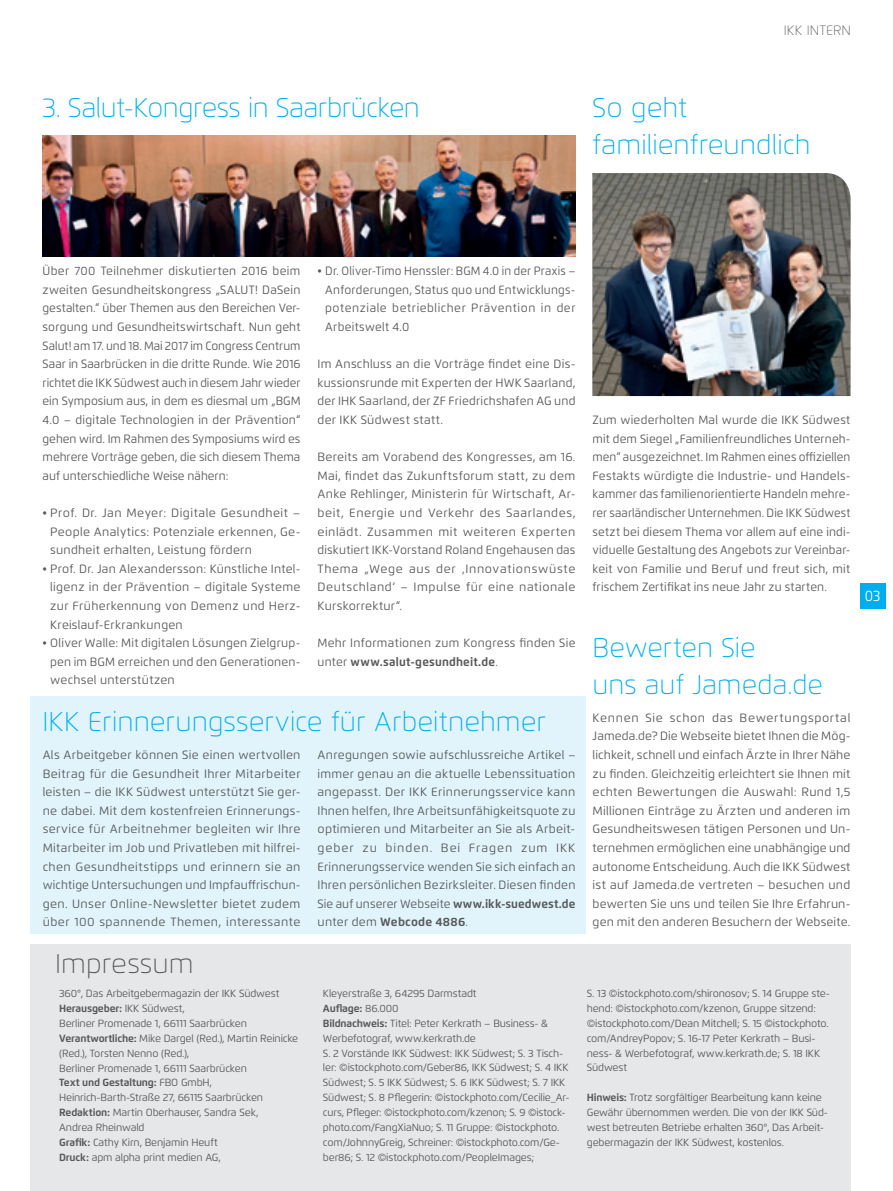
<style>
.page{position:relative;width:893px;height:1191px;background:#fff}
.page>*{position:absolute;margin:0;border:0;box-sizing:border-box;transform-origin:0 0}
.t1{font:100 27px/37.2px "Flexo";color:#00aeef}
.t2{font:100 27px "Flexo";letter-spacing:-.02em;color:#00aeef}
.t3{font:100 27px "Flexo";color:#57585a}
.t4{font:15px "Flexo";color:#fff;scale:.9 1}
.t5{font:100 13.5px "Flexo";color:#57585a}
.t6{font:12px/18.6px "Flexo";letter-spacing:.025em;color:#57585a;text-align:justify}
.t7{font:12px/18.6px "Flexo";letter-spacing:.025em;color:#57585a;text-align:justify;scale:.95 1}
.t8{font:12px/18.6px "Flexo";letter-spacing:.025em;color:#57585a;text-align:justify;scale:.96 1}
.t9{font:10.35px/14.9px "Flexo";letter-spacing:-.015em;color:#57585a}
.s1{font-weight:700}
</style>
<div class="page">
<div style="left:30px;top:696px;width:555px;height:238px;background:#e1f4fc"></div>
<div style="left:30px;top:945px;width:820px;height:246px;background:#e6e7e9"></div>
<img style="left:43px;top:136px;width:532px;height:120px">
<img style="left:592px;top:173px;width:259px;height:223px">
<div style="left:860px;top:583px;width:25px;height:25px;background:#00aeef"></div>
<h1 class="t2" style="left:43px;top:91px;width:379px">3. Salut-Kongress in Saarbrücken</h1>
<p class="t5" style="left:784px;top:22px;width:69px">IKK INTERN</p>
<h1 class="t1" style="left:592px;top:89px;width:219px">So geht familienfreundlich</h1>
<p class="t6" style="left:43px;top:262px;width:259px">Über 700 Teilnehmer diskutierten 2016 beim zweiten Gesundheitskongress „SALUT! DaSein gestalten.“ über Themen aus den Bereichen Ver&shy;sorgung und Gesundheitswirtschaft. Nun geht Salut! am 17. und 18. Mai 2017 im Congress Centrum Saar in Saarbrücken in die dritte Runde. Wie 2016 richtet die IKK Südwest auch in diesem Jahr wieder ein Symposium aus, in dem es diesmal um „BGM 4.0 – digitale Technologien in der Prävention“ gehen wird. Im Rahmen des Symposiums wird es mehrere Vorträge geben, die sich diesem Thema auf unterschiedliche Weise nähern:</p>
<p class="t6" style="left:50px;top:503px;width:252px;text-indent:-8px">• Prof. Dr. Jan Meyer: Digitale Gesundheit – People Analytics: Potenziale erkennen, Ge&shy;sundheit erhalten, Leistung fördern</p>
<p class="t6" style="left:50px;top:559px;width:252px;text-align:left;text-indent:-8px">• Prof. Dr. Jan Alexandersson: Künstliche Intel&shy;ligenz in der Prävention – digitale Systeme zur Früherkennung von Demenz und Herz-- Kreislauf-Erkrankungen</p>
<p class="t8" style="left:50px;top:634px;width:262px;text-indent:-8px">• Oliver Walle: Mit digitalen Lösungen Zielgrup&shy;pen im BGM erreichen und den Generationen&shy;wechsel unterstützen</p>
<p class="t7" style="left:325px;top:262px;width:265px;text-indent:-8px">• Dr. Oliver-Timo Henssler: BGM 4.0 in der Praxis – Anforderungen, Status quo und Entwicklungs&shy;potenziale betrieblicher Prävention in der Arbeitswelt 4.0</p>
<p class="t6" style="left:317px;top:355px;width:259px">Im Anschluss an die Vorträge findet eine Dis&shy;kussionsrunde mit Experten der HWK Saarland, der IHK Saarland, der ZF Friedrichshafen AG und der IKK Südwest statt.</p>
<p class="t6" style="left:317px;top:448px;width:259px">Bereits am Vorabend des Kongresses, am 16.<br>Mai, findet das Zukunftsforum statt, zu dem Anke Rehlinger, Ministerin für Wirtschaft, Ar&shy;beit, Energie und Verkehr des Saarlandes, einlädt. Zusammen mit weiteren Experten diskutiert IKK-Vorstand Roland Engehausen das Thema „Wege aus der ‚Innovationswüste Deutschland‘ – Impulse für eine nationale Kurskorrektur“.</p>
<p class="t6" style="left:317px;top:634px;width:259px">Mehr Informationen zum Kongress finden Sie unter <span class="s1">www.salut-gesundheit.de</span>.</p>
<h1 class="t1" style="left:43px;top:703px;width:505px">IKK Erinnerungsservice für Arbeitnehmer</h1>
<p class="t6" style="left:43px;top:745px;width:259px">Als Arbeitgeber können Sie einen wertvollen Beitrag für die Gesundheit Ihrer Mitarbeiter leisten – die IKK Südwest unterstützt Sie ger&shy;ne dabei. Mit dem kostenfreien Erinnerungs&shy;service für Arbeitnehmer begleiten wir Ihre Mitarbeiter im Job und Privatleben mit hilfrei&shy;chen Gesundheitstipps und erinnern sie an wichtige Untersuchungen und Impfauffrischun&shy;gen. Unser Online-Newsletter bietet zudem über 100 spannende Themen, interessante</p>
<p class="t6" style="left:318px;top:745px;width:259px">Anregungen sowie aufschlussreiche Artikel – immer genau an die aktuelle Lebenssituation angepasst. Der IKK Erinnerungsservice kann Ihnen helfen, Ihre Arbeitsunfähigkeitsquote zu optimieren und Mitarbeiter an Sie als Arbeit&shy;geber zu binden. Bei Fragen zum IKK Erinnerungsservice wenden Sie sich einfach an Ihren persönlichen Bezirksleiter. Diesen finden Sie auf unserer Webseite <span class="s1">www.ikk-suedwest.de </span>unter dem <span class="s1">Webcode 4886</span>.</p>
<h1 class="t3" style="left:55px;top:947px;width:140px">Impressum</h1>
<p class="t6" style="left:592px;top:410px;width:259px">Zum wiederholten Mal wurde die IKK Südwest mit dem Siegel „Familienfreundliches Unterneh&shy;men“ ausgezeichnet. Im Rahmen eines offiziellen Festakts würdigte die Industrie- und Handels&shy;kammer das familienorientierte Handeln mehre&shy;rer saarländischer Unternehmen. Die IKK Südwest setzt bei diesem Thema vor allem auf eine indi&shy;viduelle Gestaltung des Angebots zur Vereinbar&shy;keit von Familie und Beruf und freut sich, mit frischem Zertifikat ins neue Jahr zu starten.</p>
<h1 class="t1" style="left:592px;top:628px;width:232px">Bewerten Sie<br>uns auf Jameda.de</h1>
<p class="t6" style="left:593px;top:708px;width:259px">Kennen Sie schon das Bewertungsportal Jameda.de? Die Webseite bietet Ihnen die Mög&shy;lichkeit, schnell und einfach Ärzte in Ihrer Nähe zu finden. Gleichzeitig erleichtert sie Ihnen mit echten Bewertungen die Auswahl: Rund 1,5<br>Millionen Einträge zu Ärzten und anderen im Gesundheitswesen tätigen Personen und Un&shy;ternehmen ermöglichen eine unabhängige und autonome Entscheidung. Auch die IKK Südwest ist auf Jameda.de vertreten – besuchen und bewerten Sie uns und teilen Sie Ihre Erfahrun&shy;gen mit den anderen Besuchern der Webseite.</p>
<p class="t9" style="left:59px;top:986px;width:241px">360°, Das Arbeitgebermagazin der IKK Südwest <span class="s1">Herausgeber:</span> IKK Südwest,<br>Berliner Promenade 1, 66111 Saarbrücken <span class="s1">Verantwortliche:</span> Mike Dargel (Red.), Martin Reinicke (Red.), Torsten Nenno (Red.),<br>Berliner Promenade 1, 66111 Saarbrücken<br><span class="s1">Text und Gestaltung:</span> FBO GmbH, Heinrich-Barth-Straße 27, 66115 Saarbrücken <span class="s1">Redaktion:</span> Martin Oberhauser, Sandra Sek,<br>Andrea Rheinwald<br><span class="s1">Grafik:</span> Cathy Kirn, Benjamin Heuft<br><span class="s1">Druck:</span> apm alpha print medien AG,</p>
<p class="t9" style="left:323px;top:986px;width:248px">Kleyerstraße 3, 64295 Darmstadt<br><span class="s1">Auflage:</span> 86.000<br><span class="s1">Bildnachweis:</span> Titel: Peter Kerkrath – Business- &amp; Werbefotograf, www.kerkrath.de<br>S. 2 Vorstände IKK Südwest: IKK Südwest; S. 3 Tisch&shy;ler: ©istockphoto.com/Geber86, IKK Südwest; S. 4 IKK Südwest; S. 5 IKK Südwest; S. 6 IKK Südwest; S. 7 IKK Südwest; S. 8 Pflegerin: ©istockphoto.com/Cecilie_Ar&shy;curs, Pfleger: ©istockphoto.com/kzenon; S. 9 ©istock&shy;photo.com/FangXiaNuo; S. 11 Gruppe: ©istockphoto. com/JohnnyGreig, Schreiner: ©istockphoto.com/Ge&shy;ber86; S. 12 ©istockphoto.com/PeopleImages;</p>
<p class="t9" style="left:587px;top:986px;width:245px">S. 13 ©istockphoto.com/shironosov; S. 14 Gruppe ste&shy;hend: ©istockphoto.com/kzenon, Gruppe sitzend: ©istockphoto.com/Dean Mitchell; S. 15 ©istockphoto. com/AndreyPopov; S. 16-17 Peter Kerkrath – Busi&shy;ness- &amp; Werbefotograf, www.kerkrath.de; S. 18 IKK Südwest</p>
<p class="t9" style="left:587px;top:1090px;width:243px"><span class="s1">Hinweis:</span> Trotz sorgfältiger Bearbeitung kann keine Gewähr übernommen werden. Die von der IKK Süd&shy;west betreuten Betriebe erhalten 360°, Das Arbeit&shy;gebermagazin der IKK Südwest, kostenlos.</p>
<p class="t4" style="left:865px;top:586px;width:19px">03</p>
</div>
